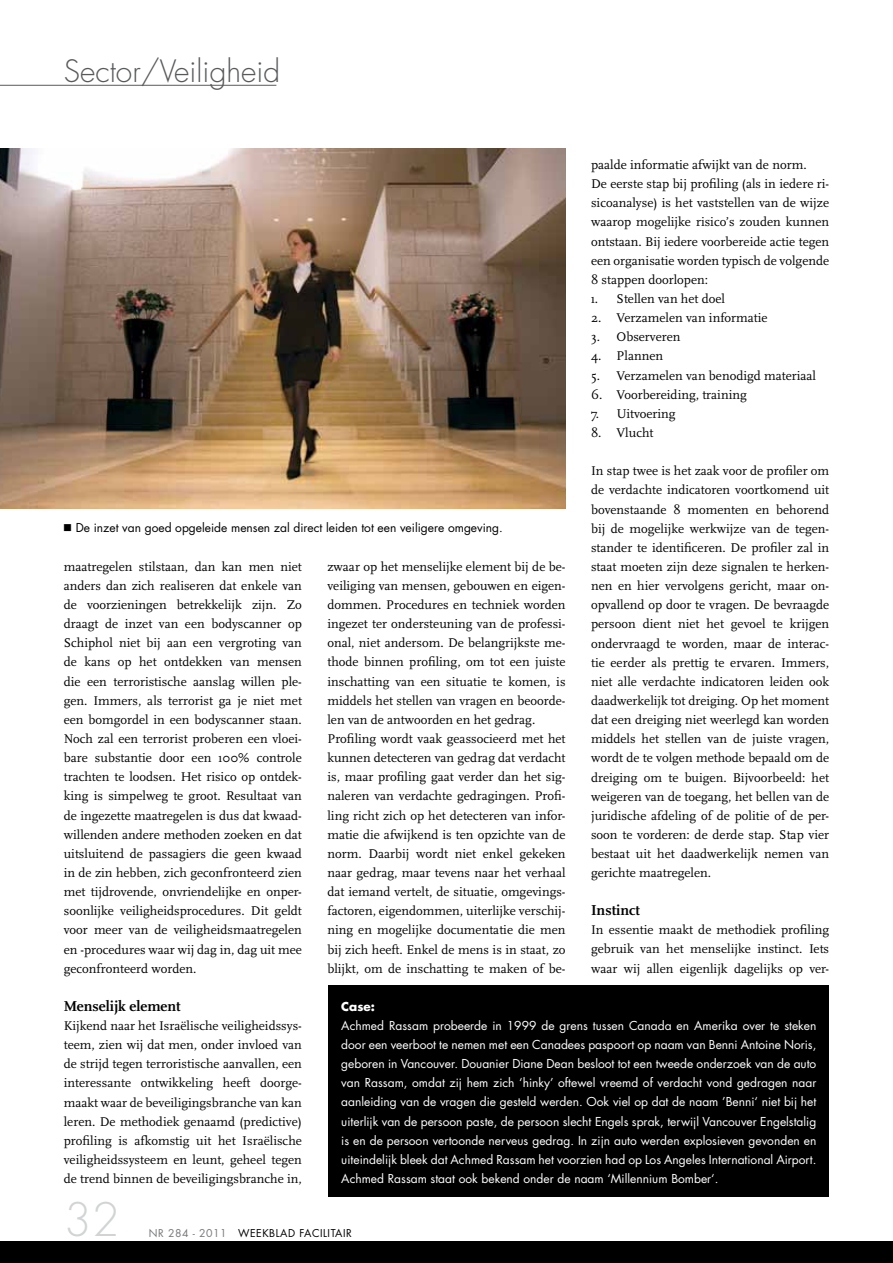
<style>
.page{position:relative;width:893px;height:1263px;background:#fff}
.page>*{position:absolute;margin:0;border:0;box-sizing:border-box;transform-origin:0 0}
.t1{font:300 45px "Futura Std";color:#d1d3d4}
.t2{font:300 30px "Futura Std";color:#58595b}
.t3{font:700 15px "Scala OT";color:#000}
.t4{font:13.2px/19.2px "Scala OT";color:#000;text-align:justify}
.t5{font:12px/19.2px "Futura Std";color:#fff;text-align:justify}
.t6{font:12px "Futura Std";color:#000}
.t7{font:700 12px "Futura Std";color:#fff}
.t8{font:10.5px "Futura Std";letter-spacing:.05em;color:#000}
.s1{color:#77787b}
</style>
<div class="page">
<div style="left:0;top:1242px;width:893px;height:21px;background:#000"></div>
<hr style="left:0;top:85px;width:276px;height:1px;background:#58595b">
<img style="left:0;top:149px;width:566px;height:359px">
<div style="left:328px;top:986px;width:501px;height:211px;background:#000"></div>
<h2 class="t2" style="left:64px;top:53px;width:218px">Sector/Veiligheid</h2>
<p class="t4" style="left:591px;top:155px;width:240px;text-align:left">paalde informatie afwijkt van de norm.<br>De eerste stap bij profiling (als in iedere ri&shy;sicoanalyse) is het vaststellen van de wijze waarop mogelijke risico’s zouden kunnen ontstaan. Bij iedere voorbereide actie tegen een organisatie worden typisch de volgende 8 stappen doorlopen:</p>
<p class="t4" style="left:591px;top:289px;width:136px">1. Stellen van het doel</p>
<p class="t4" style="left:591px;top:308px;width:178px">2. Verzamelen van informatie</p>
<p class="t4" style="left:591px;top:328px;width:91px">3. Observeren</p>
<p class="t4" style="left:591px;top:347px;width:74px">4. Plannen</p>
<p class="t4" style="left:591px;top:366px;width:227px">5. Verzamelen van benodigd materiaal</p>
<p class="t4" style="left:591px;top:385px;width:157px">6. Voorbereiding, training</p>
<p class="t4" style="left:591px;top:404px;width:86px">7. Uitvoering</p>
<p class="t4" style="left:591px;top:423px;width:64px">8. Vlucht</p>
<p class="t4" style="left:591px;top:462px;width:240px">In stap twee is het zaak voor de profiler om de verdachte indicatoren voortkomend uit bovenstaande 8 momenten en behorend bij de mogelijke werkwijze van de tegen&shy;stander te identificeren. De profiler zal in staat moeten zijn deze signalen te herken&shy;nen en hier vervolgens gericht, maar on&shy;opvallend op door te vragen. De bevraagde persoon dient niet het gevoel te krijgen ondervraagd te worden, maar de interac&shy;tie eerder als prettig te ervaren. Immers, niet alle verdachte indicatoren leiden ook daadwerkelijk tot dreiging. Op het moment dat een dreiging niet weerlegd kan worden middels het stellen van de juiste vragen, wordt de te volgen methode bepaald om de dreiging om te buigen. Bijvoorbeeld: het weigeren van de toegang, het bellen van de juridische afdeling of de politie of de per&shy;soon te vorderen: de derde stap. Stap vier bestaat uit het daadwerkelijk nemen van gerichte maatregelen.</p>
<p class="t3" style="left:591px;top:902px;width:50px">Instinct</p>
<p class="t4" style="left:591px;top:921px;width:240px">In essentie maakt de methodiek profiling gebruik van het menselijke instinct. Iets waar wij allen eigenlijk dagelijks op ver-</p>
<p class="t6" style="left:63px;top:520px;width:441px">■ De inzet van goed opgeleide mensen zal direct leiden tot een veiligere omgeving.</p>
<p class="t4" style="left:64px;top:557px;width:240px">maatregelen stilstaan, dan kan men niet anders dan zich realiseren dat enkele van de voorzieningen betrekkelijk zijn. Zo draagt de inzet van een bodyscanner op Schiphol niet bij aan een vergroting van de kans op het ontdekken van mensen die een terroristische aanslag willen ple&shy;gen. Immers, als terrorist ga je niet met een bomgordel in een bodyscanner staan.<br>Noch zal een terrorist proberen een vloei&shy;bare substantie door een 100% controle trachten te loodsen. Het risico op ontdek&shy;king is simpelweg te groot. Resultaat van de ingezette maatregelen is dus dat kwaad&shy;willenden andere methoden zoeken en dat uitsluitend de passagiers die geen kwaad in de zin hebben, zich geconfronteerd zien met tijdrovende, onvriendelijke en onper&shy;soonlijke veiligheidsprocedures. Dit geldt voor meer van de veiligheidsmaatregelen en -procedures waar wij dag in, dag uit mee geconfronteerd worden.</p>
<p class="t3" style="left:64px;top:997px;width:118px">Menselijk element</p>
<p class="t4" style="left:64px;top:1016px;width:240px">Kijkend naar het Israëlische veiligheidssys&shy;teem, zien wij dat men, onder invloed van de strijd tegen terroristische aanvallen, een interessante ontwikkeling heeft doorge&shy;maakt waar de beveiligingsbranche van kan leren. De methodiek genaamd (predictive) profiling is afkomstig uit het Israëlische veiligheidssysteem en leunt, geheel tegen de trend binnen de beveiligingsbranche in,</p>
<p class="t4" style="left:327px;top:557px;width:240px;text-align:left">zwaar op het menselijke element bij de be&shy;veiliging van mensen, gebouwen en eigen&shy;dommen. Procedures en techniek worden ingezet ter ondersteuning van de professi&shy;onal, niet andersom. De belangrijkste me&shy;thode binnen profiling, om tot een juiste inschatting van een situatie te komen, is middels het stellen van vragen en beoorde&shy;len van de antwoorden en het gedrag.<br>Profiling wordt vaak geassocieerd met het kunnen detecteren van gedrag dat verdacht is, maar profiling gaat verder dan het sig&shy;naleren van verdachte gedragingen. Profi&shy;ling richt zich op het detecteren van infor&shy;matie die afwijkend is ten opzichte van de norm. Daarbij wordt niet enkel gekeken naar gedrag, maar tevens naar het verhaal dat iemand vertelt, de situatie, omgevings&shy;factoren, eigendommen, uiterlijke verschij&shy;ning en mogelijke documentatie die men bij zich heeft. Enkel de mens is in staat, zo blijkt, om de inschatting te maken of be-</p>
<p class="t7" style="left:341px;top:998px;width:35px">Case:</p>
<p class="t5" style="left:341px;top:1016px;width:477px">Achmed Rassam probeerde in 1999 de grens tussen Canada en Amerika over te steken door een veerboot te nemen met een Canadees paspoort op naam van Benni Antoine Noris, geboren in Vancouver. Douanier Diane Dean besloot tot een tweede onderzoek van de auto van Rassam, omdat zij hem zich ‘hinky’ oftewel vreemd of verdacht vond gedragen naar aanleiding van de vragen die gesteld werden. Ook viel op dat de naam ’Benni‘ niet bij het uiterlijk van de persoon paste, de persoon slecht Engels sprak, terwijl Vancouver Engelstalig is en de persoon vertoonde nerveus gedrag. In zijn auto werden explosieven gevonden en uiteindelijk bleek dat Achmed Rassam het voorzien had op Los Angeles International Airport.<br>Achmed Rassam staat ook bekend onder de naam ‘Millennium Bomber‘.</p>
<h1 class="t1" style="left:64px;top:1192px;width:57px">32</h1>
<p class="t8" style="left:149px;top:1226px;width:205px"><span class="s1">NR 284 - 2011</span> WEEKBLAD FACILITAIR</p>
</div>
